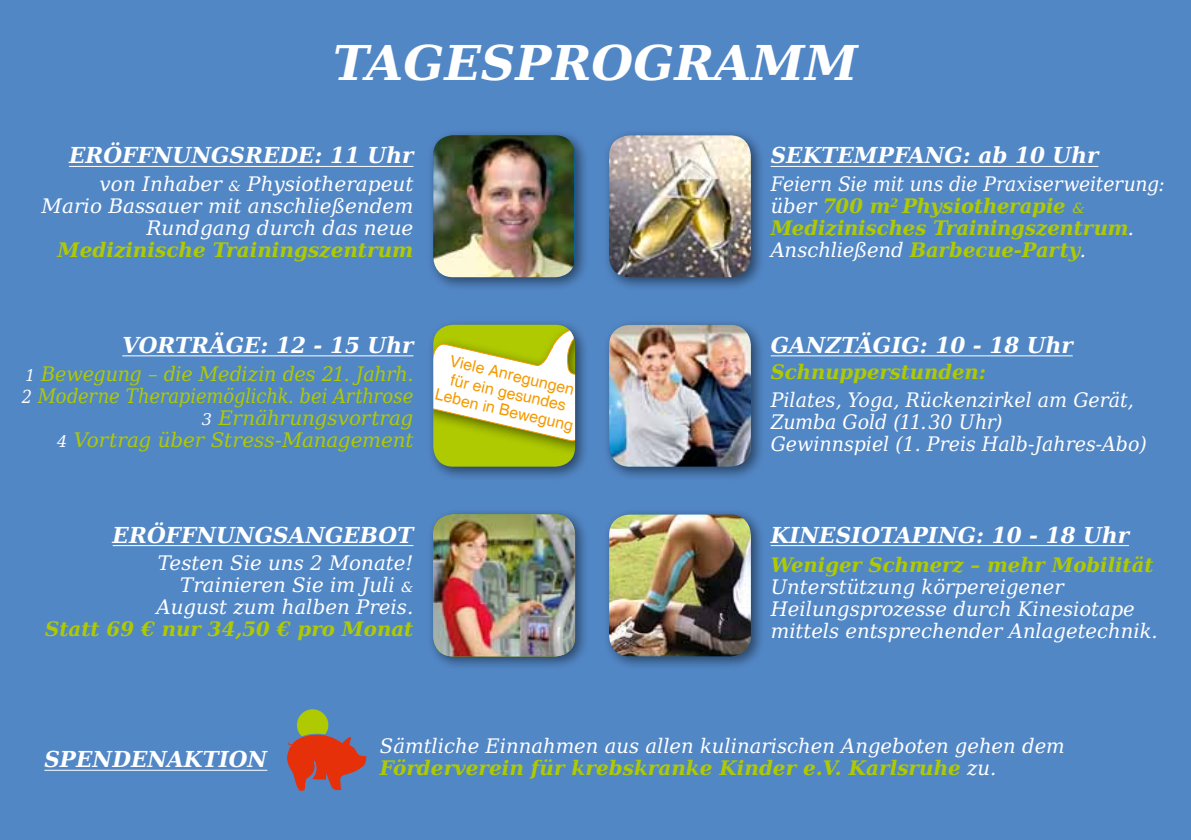
<style>
.page{position:relative;width:1191px;height:840px;background:#fff}
.page>*{position:absolute;margin:0;border:0;box-sizing:border-box;transform-origin:0 0}
.t1{font:italic 700 48px "DejaVu Serif";color:#fff}
.t2{font:italic 700 22px "DejaVu Serif";color:#fff}
.t3{font:italic 20px/22px "DejaVu Serif";color:#fff;text-align:right}
.t4{font:italic 700 20px/22px "DejaVu Serif";color:#afca00}
.t5{font:italic 20px/22px "DejaVu Serif";letter-spacing:-.01em;color:#afca00;text-align:right;scale:.96 1}
.t6{font:italic 20px/22px "DejaVu Serif";color:#fff;scale:.95 1}
.t7{font:16px/18px "Helvetica";color:#f59a00;text-align:center}
.s1{font-size:14px}
.s2{font-size:16px;color:#fff}
.s3{font-size:18px;color:#fff}
.s4{font-weight:400;color:#fff}
.s5{font-weight:400;font-size:14px}
</style>
<div class="page">
<div style="left:0;top:0;width:1191px;height:839px;background:#5287c6"></div>
<div style="left:298px;top:709px;width:29px;height:30px;background:#afca00;border-radius:50%"></div>
<div style="left:297px;top:708px;width:31px;height:32px;border:2px solid #afca00;border-radius:50%"></div>
<svg style="left:286px;top:729px;width:81px;height:63px"></svg>
<hr style="left:44px;top:769px;width:223px;height:1px;background:#fff">
<div style="left:426px;top:128px;width:164px;height:164px;background:#000;opacity:.5"></div>
<img style="left:433px;top:135px;width:141px;height:142px">
<hr style="left:69px;top:166px;width:344px;height:1px;background:#fff">
<div style="left:602px;top:128px;width:163px;height:164px;background:#000;opacity:.5"></div>
<img style="left:609px;top:135px;width:142px;height:142px">
<hr style="left:770px;top:166px;width:328px;height:1px;background:#fff">
<div style="left:426px;top:317px;width:164px;height:164px;background:#000;opacity:.5"></div>
<div style="left:433px;top:324px;width:142px;height:142px;background:#afca00;border-radius:20px"></div>
<div style="left:433px;top:324px;width:142px;height:132px;background:#000;opacity:.53"></div>
<svg style="left:433px;top:326px;width:142px;height:116px"></svg>
<hr style="left:122px;top:355px;width:291px;height:1px;background:#fff">
<div style="left:602px;top:317px;width:163px;height:164px;background:#000;opacity:.5"></div>
<img style="left:609px;top:324px;width:142px;height:142px">
<hr style="left:770px;top:355px;width:302px;height:1px;background:#fff">
<div style="left:426px;top:507px;width:164px;height:163px;background:#000;opacity:.5"></div>
<img style="left:433px;top:514px;width:142px;height:142px">
<hr style="left:113px;top:545px;width:300px;height:1px;background:#fff">
<div style="left:602px;top:507px;width:163px;height:163px;background:#000;opacity:.5"></div>
<img style="left:609px;top:514px;width:142px;height:142px">
<hr style="left:770px;top:545px;width:359px;height:1px;background:#fff">
<h1 class="t1" style="left:333px;top:25px;width:526px">TAGESPROGRAMM</h1>
<p class="t2" style="left:69px;top:138px;width:346px">ERÖFFNUNGSREDE: 11 Uhr</p>
<p class="t3" style="left:42px;top:172px;width:373px">von Inhaber <span class="s1">&amp;</span> Physiotherapeut<br>Mario Bassauer mit anschließendem<br>Rundgang durch das neue</p>
<p class="t4" style="left:58px;top:238px;width:357px">Medizinische Trainingszentrum</p>
<p class="t2" style="left:122px;top:327px;width:35px">Vortr</p>
<p class="t2" style="left:209px;top:327px;width:206px">äge: 12 - 15 Uhr</p>
<p class="t5" style="left:22px;top:362px;width:409px"><span class="s2">1</span> Bewegung – die Medizin des 21. Jahrh.<br><span class="s3">2</span> Moderne Therapiemöglichk. bei Arthrose <span class="s2">3</span> Ernährungsvortrag<br><span class="s2">4</span> Vortrag über Stress-Management</p>
<p class="t7" style="left:445px;top:350px;width:143px;rotate:13deg">Viele Anregungen für ein gesundes<br>Leben in Bewegung</p>
<p class="t2" style="left:113px;top:517px;width:36px">Eröffnungsangebot</p>
<p class="t3" style="left:157px;top:551px;width:258px">Testen Sie uns 2 Monate!<br>Trainieren Sie im Juli <span class="s1">&amp;<br></span>August zum halben Preis.</p>
<p class="t4" style="left:45px;top:617px;width:370px">Statt 69 € nur 34,50 € pro Monat</p>
<p class="t2" style="left:770px;top:138px;width:35px">Sektempfang</p>
<p class="t2" style="left:963px;top:138px;width:137px">: ab 10 Uhr</p>
<p class="t4" style="left:770px;top:172px;width:395px"><span class="s4">Feiern Sie mit uns die Praxiserweiterung: über</span> 700 m<sup>2</sup> Physiotherapie <span class="s5">&amp; </span>Medizinisches Trainingszentrum<span class="s4">.<br>Anschließend</span> Barbecue-Party<span class="s4">.</span></p>
<p class="t2" style="left:856px;top:327px;width:34px">ägig</p>
<p class="t2" style="left:920px;top:327px;width:154px">: 10 - 18 Uhr</p>
<p class="t4" style="left:770px;top:360px;width:217px">Schnupperstunden:</p>
<p class="t6" style="left:770px;top:388px;width:397px">Pilates, Yoga, Rückenzirkel am Gerät,<br>Zumba Gold (11. 30 Uhr)<br>Gewinnspiel (1. Preis Halb-Jahres-Abo)</p>
<p class="t2" style="left:770px;top:327px;width:19px">ganzt</p>
<p class="t2" style="left:770px;top:517px;width:36px">Kinesiotaping</p>
<p class="t2" style="left:976px;top:517px;width:154px">: 10 - 18 Uhr</p>
<p class="t4" style="left:770px;top:553px;width:384px">Weniger Schmerz – mehr Mobilität</p>
<p class="t3" style="left:770px;top:575px;width:388px;text-align:left">Unterstützung körpereigener<br>Heilungsprozesse durch Kinesiotape mittels entsprechender Anlagetechnik.</p>
<p class="t3" style="left:380px;top:733px;width:686px">Sämtliche Einnahmen aus allen kulinarischen Angeboten gehen dem</p>
<p class="t2" style="left:44px;top:741px;width:224px">SPENDENAKTION</p>
<p class="t4" style="left:380px;top:755px;width:618px">Förderverein für krebskranke Kinder e.V. Karlsruhe <span class="s4">zu.</span></p>
</div>
